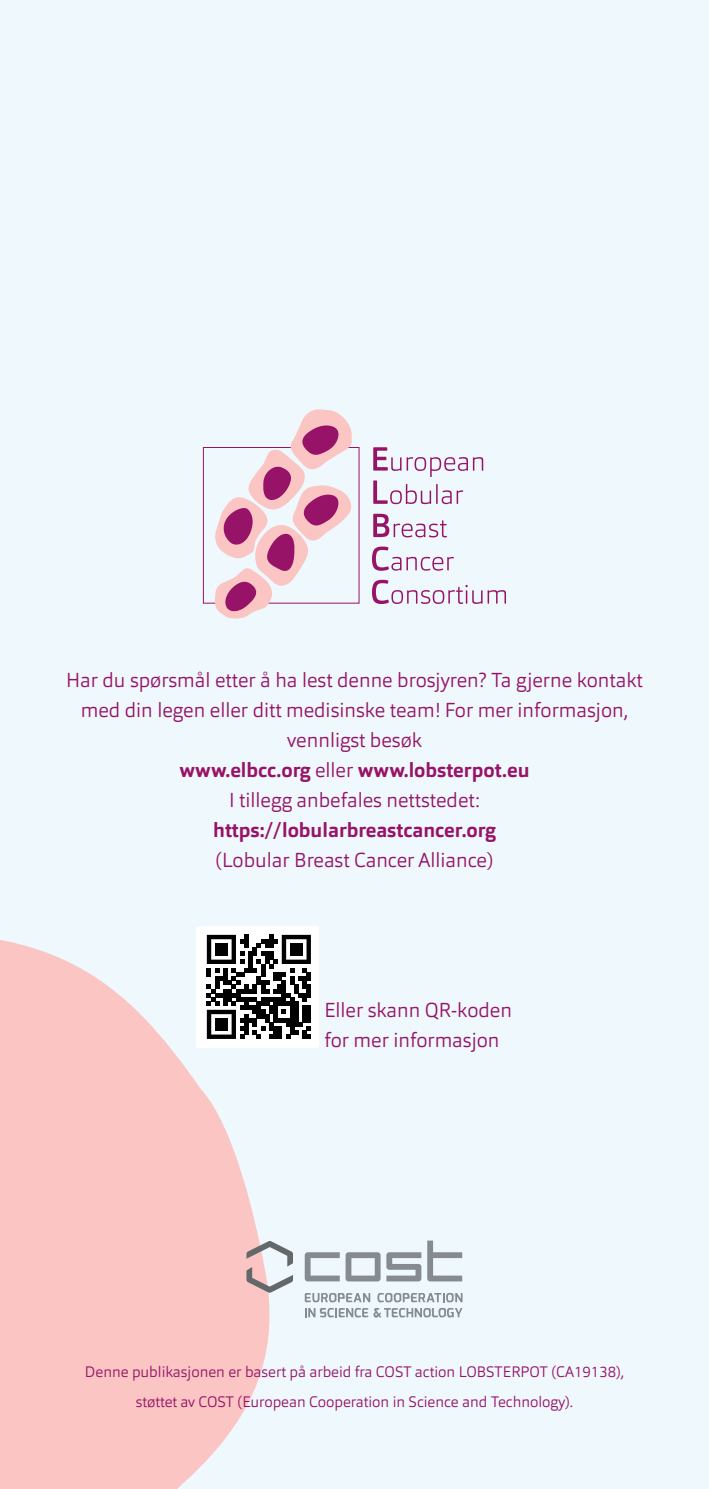
<style>
.page{position:relative;width:709px;height:1489px;background:#fff}
.page>*{position:absolute;margin:0;border:0;box-sizing:border-box;transform-origin:0 0}
.t1{font:300 20px/30px "Orgon";color:#971368;text-align:center}
.t2{font:700 20px "Orgon";color:#971368}
.t3{font:300 15px "Orgon";color:#971368}
.s1{font-weight:300}
</style>
<div class="page">
<div style="left:0;top:0;width:709px;height:1488px;background:#eef8fd"></div>
<svg style="left:0;top:927px;width:293px;height:561px;fill:#fac5c2"></svg>
<svg style="left:373px;top:447px;width:110px;height:57px"></svg>
<svg style="left:373px;top:513px;width:74px;height:24px"></svg>
<svg style="left:372px;top:546px;width:82px;height:24px"></svg>
<svg style="left:372px;top:580px;width:134px;height:24px"></svg>
<div style="left:203px;top:447px;width:156px;height:156px;border:1px solid #971368"></div>
<svg style="left:214px;top:409px;width:140px;height:210px"></svg>
<svg style="left:305px;top:1293px;width:157px;height:24px"></svg>
<svg style="left:427px;top:1240px;width:35px;height:41px"></svg>
<svg style="left:386px;top:1252px;width:35px;height:29px"></svg>
<svg style="left:305px;top:1252px;width:75px;height:29px"></svg>
<svg style="left:246px;top:1240px;width:47px;height:52px"></svg>
<div style="left:198px;top:926px;width:121px;height:121px;background:#fff"></div>
<svg style="left:207px;top:934px;width:104px;height:104px"></svg>
<div style="left:215px;top:943px;width:13px;height:12px;background:#000"></div>
<div style="left:290px;top:943px;width:12px;height:12px;background:#000"></div>
<div style="left:215px;top:1018px;width:13px;height:12px;background:#000"></div>
<p class="t1" style="left:66px;top:665px;width:578px">Har du spørsmål etter å ha lest denne brosjyren? Ta gjerne kontakt med din legen eller ditt medisinske team! For mer informasjon, vennligst besøk</p>
<p class="t2" style="left:179px;top:757px;width:352px">www.elbcc.org <span class="s1">eller</span> www.lobsterpot.eu</p>
<p class="t1" style="left:229px;top:785px;width:252px">I tillegg anbefales nettstedet:</p>
<p class="t2" style="left:213px;top:817px;width:284px">https://lobularbreastcancer.org</p>
<p class="t1" style="left:215px;top:845px;width:279px">(Lobular Breast Cancer Alliance)</p>
<p class="t1" style="left:324px;top:995px;width:189px">Eller skann QR-koden</p>
<p class="t1" style="left:324px;top:1025px;width:177px">for mer informasjon</p>
<p class="t3" style="left:85px;top:1362px;width:540px">Denne publikasjonen er basert på arbeid fra COST action LOBSTERPOT (CA19138),</p>
<p class="t3" style="left:136px;top:1392px;width:439px">støttet av COST (European Cooperation in Science and Technology).</p>
</div>
